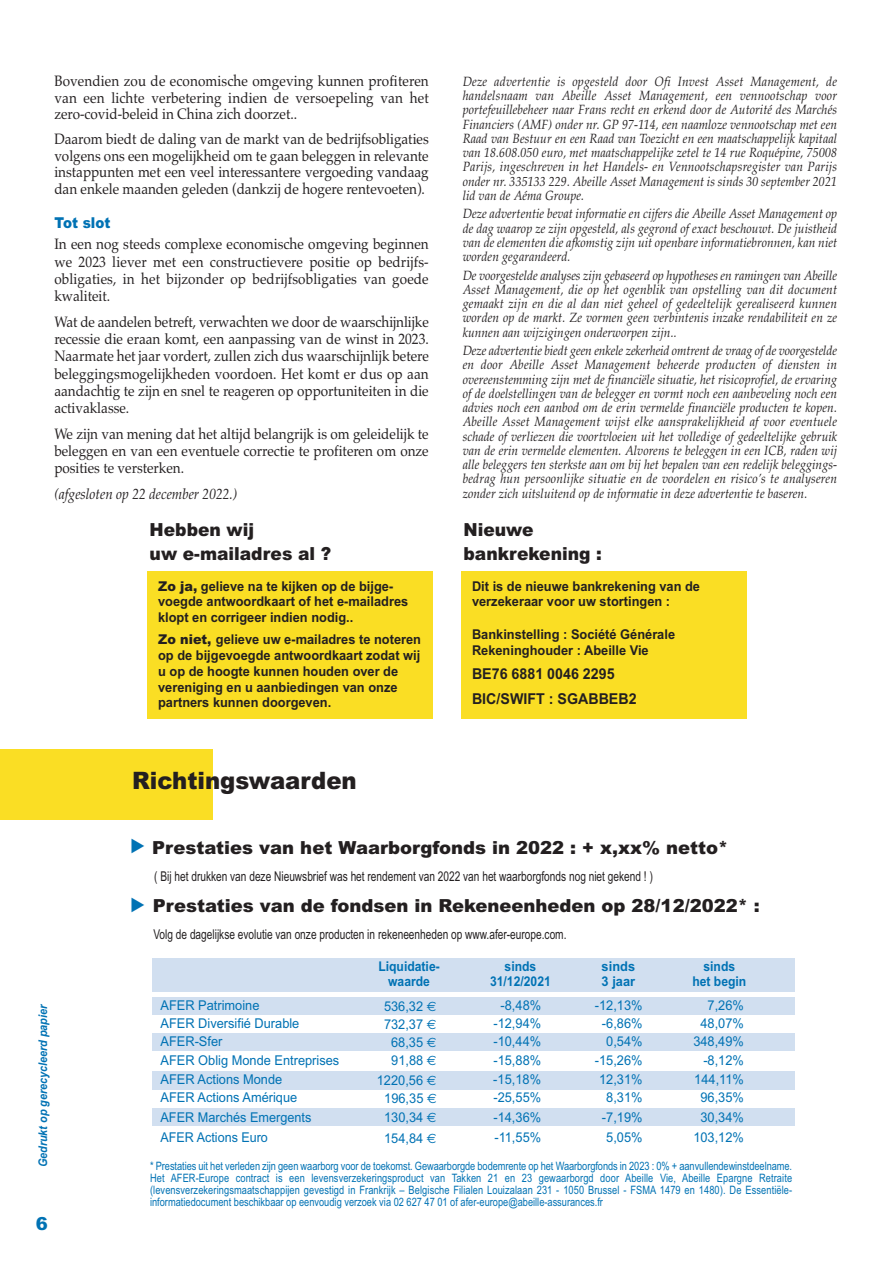
<style>
.page{position:relative;width:893px;height:1263px;background:#fff}
.page>*{position:absolute;margin:0;border:0;box-sizing:border-box;transform-origin:0 0}
.t1{font:900 24px "Arial";color:#231f20;scale:.95 1}
.t2{font:900 18px "Arial";color:#231f20}
.t3{font:900 18px/24px "Arial";color:#231f20;scale:.95 1}
.t4{font:900 18px "Arial";color:#0072b4}
.t5{font:15px/17.2px "Palatino";color:#231f20;text-align:justify;scale:.9 1}
.t6{font:700 15px/24.3px "Arial";color:#231f20;scale:.95 1}
.t7{font:italic 15px "Palatino";color:#231f20;scale:.9 1}
.t8{font:900 15px "Arial";color:#0072b4;scale:.9 1}
.t9{font:700 13.5px/15.8px "Arial";color:#231f20;scale:.95 1}
.t10{font:13.5px/20.2px "Arial";color:#0072b4;text-align:center;scale:.95 1}
.t11{font:13.5px "Arial";color:#231f20;scale:.75 1}
.t12{font:700 13.5px/15px "Arial";color:#0072b4;text-align:center;scale:.9 1}
.t13{font:13.5px "Arial";color:#0072b4;scale:.94 1}
.t14{font:13.5px "Arial";color:#0072b4;scale:.93 1}
.t15{font:700 13.5px/15px "Arial";color:#0072b4;scale:.95 1}
.t16{font:italic 13.35px/14.2px "Palatino";letter-spacing:.005em;color:#231f20;text-align:justify;scale:.9 1}
.t17{font:italic 700 12px "Arial";color:#0072b4;scale:.9 1}
.t18{font:11.55px/12px "Arial";color:#0072b4;text-align:justify;scale:.8 1}
.s1{font-weight:900}
.s2{font-family:"Euro Sans"}
</style>
<div class="page">
<div style="left:0;top:749px;width:213px;height:71px;background:#fade24"></div>
<div style="left:152px;top:958px;width:642px;height:33px;background:#d1dff0"></div>
<div style="left:152px;top:997px;width:642px;height:17px;background:#d1dff0"></div>
<div style="left:152px;top:1033px;width:642px;height:17px;background:#d1dff0"></div>
<div style="left:152px;top:1071px;width:642px;height:18px;background:#d1dff0"></div>
<div style="left:152px;top:1109px;width:642px;height:17px;background:#d1dff0"></div>
<div style="left:147px;top:571px;width:286px;height:148px;background:#fade24"></div>
<div style="left:461px;top:571px;width:285px;height:148px;background:#fade24"></div>
<p class="t5" style="left:54px;top:74px;width:418px;line-height:16.5px">Bovendien zou de economische omgeving kunnen profiteren van een lichte verbetering indien de versoepeling van het zero-covid-beleid in China zich doorzet..</p>
<p class="t5" style="left:54px;top:132px;width:418px;line-height:16.5px">Daarom biedt de daling van de markt van de bedrijfsobligaties volgens ons een mogelijkheid om te gaan beleggen in relevante instappunten met een veel interessantere vergoeding vandaag dan enkele maanden geleden (dankzij de hogere rentevoeten).</p>
<p class="t8" style="left:54px;top:217px;width:64px">Tot slot</p>
<p class="t5" style="left:54px;top:237px;width:418px">In een nog steeds complexe economische omgeving beginnen we 2023 liever met een constructievere positie op bedrijfs&shy;obligaties, in het bijzonder op bedrijfsobligaties van goede kwaliteit.</p>
<p class="t5" style="left:54px;top:315px;width:418px">Wat de aandelen betreft, verwachten we door de waarschijnlijke recessie die eraan komt, een aanpassing van de winst in 2023.<br>Naarmate het jaar vordert, zullen zich dus waarschijnlijk betere beleggingsmogelijkheden voordoen. Het komt er dus op aan aandachtig te zijn en snel te reageren op opportuniteiten in die activaklasse.</p>
<p class="t5" style="left:54px;top:427px;width:417px">We zijn van mening dat het altijd belangrijk is om geleidelijk te beleggen en van een eventuele correctie te profiteren om onze posities te versterken.</p>
<p class="t7" style="left:54px;top:488px;width:205px">(afgesloten op 22 december 2022.)</p>
<h2 class="t3" style="left:150px;top:519px;width:193px">Hebben wij<br>uw e-mailadres al ?</h2>
<p class="t9" style="left:158px;top:578px;width:265px"><span class="s1">Zo ja,</span> gelieve na te kijken op de bijge&shy;voegde antwoordkaart of het e-mailadres klopt en corrigeer indien nodig..</p>
<p class="t9" style="left:158px;top:632px;width:278px"><span class="s1">Zo niet,</span> gelieve uw e-mailadres te noteren op de bijgevoegde antwoordkaart zodat wij u op de hoogte kunnen houden over de vereniging en u aanbiedingen van onze partners kunnen doorgeven.</p>
<h1 class="t1" style="left:132px;top:771px;width:238px">Richtingswaarden</h1>
<p class="t16" style="left:463px;top:76px;width:418px">Deze advertentie is opgesteld door Ofi Invest Asset Management, de handelsnaam van Abeille Asset Management, een vennootschap voor portefeuillebeheer naar Frans recht en erkend door de Autorité des Marchés Financiers (AMF) onder nr. GP 97-114, een naamloze vennootschap met een Raad van Bestuur en een Raad van Toezicht en een maatschappelijk kapitaal van 18.608.050 euro, met maatschappelijke zetel te 14 rue Roquépine, 75008<br>Parijs, ingeschreven in het Handels- en Vennootschapsregister van Parijs onder nr. 335133 229. Abeille Asset Management is sinds 30 september 2021 lid van de Aéma Groupe.</p>
<p class="t16" style="left:463px;top:208px;width:418px">Deze advertentie bevat informatie en cijfers die Abeille Asset Management op de dag waarop ze zijn opgesteld, als gegrond of exact beschouwt. De juistheid van de elementen die afkomstig zijn uit openbare informatiebronnen, kan niet worden gegarandeerd.</p>
<p class="t16" style="left:463px;top:269px;width:418px">De voorgestelde analyses zijn gebaseerd op hypotheses en ramingen van Abeille Asset Management, die op het ogenblik van opstelling van dit document gemaakt zijn en die al dan niet geheel of gedeeltelijk gerealiseerd kunnen worden op de markt. Ze vormen geen verbintenis inzake rendabiliteit en ze kunnen aan wijzigingen onderworpen zijn..</p>
<p class="t16" style="left:463px;top:345px;width:418px">Deze advertentie biedt geen enkele zekerheid omtrent de vraag of de voorgestelde en door Abeille Asset Management beheerde producten of diensten in overeenstemming zijn met de financiële situatie, het risicoprofiel, de ervaring of de doelstellingen van de belegger en vormt noch een aanbeveling noch een advies noch een aanbod om de erin vermelde financiële producten te kopen.<br>Abeille Asset Management wijst elke aansprakelijkheid af voor eventuele schade of verliezen die voortvloeien uit het volledige of gedeeltelijke gebruik van de erin vermelde elementen. Alvorens te beleggen in een ICB, raden wij alle beleggers ten sterkste aan om bij het bepalen van een redelijk beleggings&shy;bedrag hun persoonlijke situatie en de voordelen en risico’s te analyseren zonder zich uitsluitend op de informatie in deze advertentie te baseren.</p>
<h2 class="t3" style="left:463px;top:519px;width:147px">Nieuwe bankrekening :</h2>
<p class="t9" style="left:472px;top:578px;width:242px">Dit is de nieuwe bankrekening van de verzekeraar voor uw stortingen :</p>
<p class="t9" style="left:472px;top:627px;width:215px">Bankinstelling : Société Générale<br>Rekeninghouder : Abeille Vie</p>
<p class="t6" style="left:472px;top:662px;width:175px">BE76 6881 0046 2295<br>BIC/SWIFT : SGABBEB2</p>
<h2 class="t2" style="left:152px;top:841px;width:577px">Prestaties van het Waarborgfonds in 2022 : + x,xx% netto*</h2>
<p class="t17" style="left:39px;top:1167px;width:183px;rotate:-90deg">Gedrukt op gerecycleerd papier</p>
<h2 class="t4" style="left:36px;top:1217px;width:14px">6</h2>
<p class="t11" style="left:154px;top:871px;width:666px">( Bij het drukken van deze Nieuwsbrief was het rendement van 2022 van het waarborgfonds nog niet gekend ! )</p>
<h2 class="t2" style="left:153px;top:899px;width:608px">Prestaties van de fondsen in Rekeneenheden op 28/12/2022* :</h2>
<p class="t11" style="left:153px;top:929px;width:552px">Volg de dagelijkse evolutie van onze producten in rekeneenheden op www.afer-europe.com.</p>
<p class="t12" style="left:378px;top:958px;width:70px">Liquidatie&shy;waarde</p>
<p class="t10" style="left:160px;top:997px;width:106px">AFER Patrimoine</p>
<p class="t10" style="left:160px;top:1033px;width:67px">AFER-Sfer</p>
<p class="t10" style="left:160px;top:1070px;width:130px">AFER Actions Monde</p>
<p class="t12" style="left:490px;top:958px;width:69px">sinds<br>31/12/2021</p>
<p class="t15" style="left:602px;top:958px;width:37px">sinds<br>3 jaar</p>
<p class="t12" style="left:692px;top:958px;width:62px">sinds<br>het begin</p>
<p class="t10" style="left:595px;top:997px;width:52px">-12,13%</p>
<p class="t10" style="left:708px;top:997px;width:40px">7,26%</p>
<p class="t10" style="left:501px;top:997px;width:44px">-8,48%</p>
<p class="t10" style="left:384px;top:997px;width:57px">536,32 <span class="s2">€</span></p>
<p class="t10" style="left:160px;top:1015px;width:148px">AFER Diversifié Durable</p>
<p class="t10" style="left:602px;top:1015px;width:44px">-6,86%</p>
<p class="t10" style="left:595px;top:1051px;width:52px">-15,26%</p>
<p class="t10" style="left:606px;top:1089px;width:40px">8,31%</p>
<p class="t10" style="left:700px;top:1015px;width:47px">48,07%</p>
<p class="t10" style="left:703px;top:1051px;width:44px">-8,12%</p>
<p class="t10" style="left:493px;top:1015px;width:52px">-12,94%</p>
<p class="t10" style="left:493px;top:1051px;width:52px">-15,88%</p>
<p class="t10" style="left:384px;top:1015px;width:57px">732,37 <span class="s2">€</span></p>
<p class="t10" style="left:606px;top:1033px;width:40px">0,54%</p>
<p class="t10" style="left:693px;top:1033px;width:55px">348,49%</p>
<p class="t10" style="left:493px;top:1033px;width:52px">-10,44%</p>
<p class="t10" style="left:391px;top:1033px;width:49px">68,35 <span class="s2">€</span></p>
<p class="t10" style="left:160px;top:1051px;width:190px">AFER Oblig Monde Entreprises</p>
<p class="t10" style="left:160px;top:1089px;width:146px">AFER Actions Amérique</p>
<p class="t14" style="left:160px;top:1132px;width:117px">AFER Actions Euro</p>
<p class="t10" style="left:391px;top:1051px;width:49px">91,88 <span class="s2">€</span></p>
<p class="t10" style="left:599px;top:1070px;width:47px">12,31%</p>
<p class="t10" style="left:694px;top:1070px;width:54px">144,11%</p>
<p class="t10" style="left:493px;top:1070px;width:52px">-15,18%</p>
<p class="t10" style="left:377px;top:1071px;width:64px">1220,56 <span class="s2">€</span></p>
<p class="t10" style="left:700px;top:1089px;width:47px">96,35%</p>
<p class="t10" style="left:493px;top:1089px;width:52px">-25,55%</p>
<p class="t10" style="left:384px;top:1089px;width:57px">196,35 <span class="s2">€</span></p>
<p class="t10" style="left:493px;top:1108px;width:52px;text-align:left">-14,36% -11,55%</p>
<p class="t10" style="left:602px;top:1108px;width:44px">-7,19%<br>5,05%</p>
<p class="t10" style="left:693px;top:1108px;width:55px">30,34%<br>103,12%</p>
<p class="t13" style="left:160px;top:1112px;width:162px">AFER Marchés Emergents</p>
<p class="t10" style="left:384px;top:1109px;width:57px">130,34 <span class="s2">€</span></p>
<p class="t10" style="left:384px;top:1129px;width:57px">154,84 <span class="s2">€</span></p>
<p class="t18" style="left:150px;top:1161px;width:804px">* Prestaties uit het verleden zijn geen waarborg voor de toekomst. Gewaarborgde bodemrente op het Waarborgfonds in 2023 : 0% + aanvullendewinstdeelname.<br>Het AFER-Europe contract is een levensverzekeringsproduct van Takken 21 en 23 gewaarborgd door Abeille Vie, Abeille Epargne Retraite (levensverzekeringsmaatschappijen gevestigd in Frankrijk – Belgische Filialen Louizalaan 231 - 1050 Brussel - FSMA 1479 en 1480). De Essentiële&shy;informatiedocument beschikbaar op eenvoudig verzoek via 02 627 47 01 of afer-europe@abeille-assurances.fr</p>
</div>
